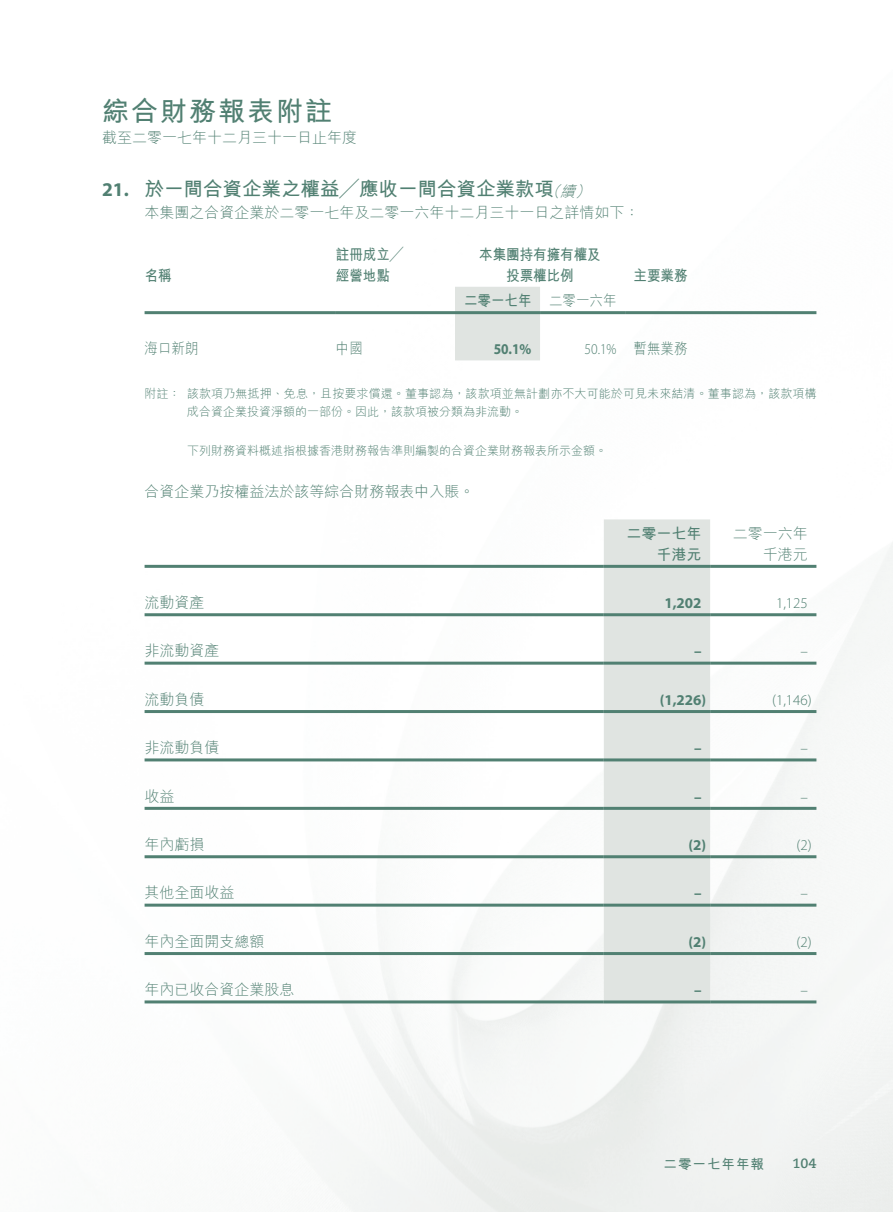
<style>
.page{position:relative;width:893px;height:1212px;background:#fff}
.page>*{position:absolute;margin:0;border:0;box-sizing:border-box;transform-origin:0 0}
.t1{font:700 27px "M Hei HK";letter-spacing:.075em;color:#518072}
.t2{font:700 19.5px "M Hei HK";color:#518072}
.t3{font:700 19.5px "Myriad Pro";color:#518072}
.t4{font:300 15px "M Hei HK";color:#518072}
.t5{font:700 15px/21px "M Hei HK";color:#518072;scale:.9 1}
.t6{font:700 15px "Myriad Pro";color:#518072}
.t7{font:300 15px "Myriad Pro";color:#518072}
.t8{font:300 15px "M Hei HK";color:#518072;scale:.9 1}
.t9{font:700 15px "M Hei HK";color:#518072}
.t10{font:300 15px "Myriad Pro";color:#518072;scale:.9 1}
.t11{font:700 15px "Myriad Pro";color:#518072;scale:.9 1}
.t12{font:italic 300 15px "M Hei HK";color:#518072}
.t13{font:700 13.5px "M Hei HK";letter-spacing:.075em;color:#518072}
.t14{font:700 13.5px "Caecilia LT Std";color:#518072}
.t15{font:300 12px "M Hei HK";color:#518072}
</style>
<div class="page">
<div style="left:455px;top:287px;width:85px;height:73px;background:#e0e4e1"></div>
<hr style="left:145px;top:311px;width:191px;height:3px;background:#518072">
<hr style="left:336px;top:311px;width:119px;height:3px;background:#518072">
<hr style="left:455px;top:311px;width:85px;height:3px;background:#518072">
<hr style="left:540px;top:311px;width:85px;height:3px;background:#518072">
<hr style="left:625px;top:311px;width:191px;height:3px;background:#518072">
<div style="left:604px;top:519px;width:106px;height:481px;background:#e0e4e1"></div>
<hr style="left:145px;top:565px;width:459px;height:3px;background:#518072">
<hr style="left:604px;top:565px;width:106px;height:3px;background:#518072">
<hr style="left:710px;top:565px;width:106px;height:3px;background:#518072">
<hr style="left:145px;top:613px;width:459px;height:3px;background:#518072">
<hr style="left:604px;top:613px;width:106px;height:3px;background:#518072">
<hr style="left:710px;top:613px;width:106px;height:3px;background:#518072">
<hr style="left:145px;top:662px;width:459px;height:3px;background:#518072">
<hr style="left:604px;top:662px;width:106px;height:3px;background:#518072">
<hr style="left:710px;top:662px;width:106px;height:3px;background:#518072">
<hr style="left:145px;top:710px;width:459px;height:3px;background:#518072">
<hr style="left:604px;top:710px;width:106px;height:3px;background:#518072">
<hr style="left:710px;top:710px;width:106px;height:3px;background:#518072">
<hr style="left:145px;top:758px;width:459px;height:3px;background:#518072">
<hr style="left:604px;top:758px;width:106px;height:3px;background:#518072">
<hr style="left:710px;top:758px;width:106px;height:3px;background:#518072">
<hr style="left:145px;top:807px;width:459px;height:3px;background:#518072">
<hr style="left:604px;top:807px;width:106px;height:3px;background:#518072">
<hr style="left:710px;top:807px;width:106px;height:3px;background:#518072">
<hr style="left:145px;top:855px;width:459px;height:3px;background:#518072">
<hr style="left:604px;top:855px;width:106px;height:3px;background:#518072">
<hr style="left:710px;top:855px;width:106px;height:3px;background:#518072">
<hr style="left:145px;top:904px;width:459px;height:3px;background:#518072">
<hr style="left:604px;top:904px;width:106px;height:3px;background:#518072">
<hr style="left:710px;top:904px;width:106px;height:3px;background:#518072">
<hr style="left:145px;top:952px;width:459px;height:3px;background:#518072">
<hr style="left:604px;top:952px;width:106px;height:3px;background:#518072">
<hr style="left:710px;top:952px;width:106px;height:3px;background:#518072">
<hr style="left:145px;top:1000px;width:459px;height:3px;background:#518072">
<hr style="left:604px;top:1000px;width:106px;height:3px;background:#518072">
<hr style="left:710px;top:1000px;width:106px;height:3px;background:#518072">
<h1 class="t1" style="left:102px;top:92px;width:232px">綜合財務報表附註</h1>
<p class="t4" style="left:102px;top:129px;width:256px">截至二零一七年十二月三十一日止年度</p>
<h2 class="t3" style="left:102px;top:177px;width:28px">21.</h2>
<h2 class="t2" style="left:145px;top:175px;width:411px">於一間合資企業之權益╱應收一間合資企業款項</h2>
<p class="t12" style="left:560px;top:183px;width:20px">續</p>
<p class="t12" style="left:545px;top:183px;width:20px">（</p>
<p class="t12" style="left:575px;top:183px;width:20px">(</p>
<p class="t4" style="left:145px;top:204px;width:496px">本集團之合資企業於二零一七年及二零一六年十二月三十一日之詳情如下：</p>
<p class="t5" style="left:145px;top:263px;width:31px">名稱</p>
<p class="t5" style="left:336px;top:242px;width:76px">註冊成立╱經營地點</p>
<p class="t5" style="left:479px;top:242px;width:136px">本集團持有擁有權及</p>
<p class="t5" style="left:506px;top:263px;width:76px">投票權比例</p>
<p class="t8" style="left:549px;top:293px;width:76px">二零一六年</p>
<p class="t5" style="left:464px;top:289px;width:76px">二零一七年</p>
<p class="t5" style="left:634px;top:263px;width:61px">主要業務</p>
<p class="t8" style="left:145px;top:341px;width:61px">海口新朗</p>
<p class="t15" style="left:187px;top:387px;width:631px">該款項乃無抵押、免息，且按要求償還。董事認為，該款項並無計劃亦不大可能於可見未來結清。董事認為，該款項構</p>
<p class="t8" style="left:336px;top:341px;width:31px">中國</p>
<p class="t8" style="left:634px;top:341px;width:61px">暫無業務</p>
<p class="t11" style="left:494px;top:339px;width:44px">50.1%</p>
<p class="t10" style="left:584px;top:340px;width:37px">50.1%</p>
<p class="t15" style="left:145px;top:387px;width:37px">附註：</p>
<p class="t15" style="left:187px;top:405px;width:337px">成合資企業投資淨額的一部份。因此，該款項被分類為非流動。</p>
<p class="t15" style="left:187px;top:444px;width:421px">下列財務資料概述指根據香港財務報告準則編製的合資企業財務報表所示金額。</p>
<p class="t4" style="left:145px;top:483px;width:331px">合資企業乃按權益法於該等綜合財務報表中入賬。</p>
<p class="t4" style="left:145px;top:595px;width:61px">流動資產</p>
<p class="t4" style="left:145px;top:643px;width:76px">非流動資產</p>
<p class="t4" style="left:145px;top:691px;width:61px">流動負債</p>
<p class="t4" style="left:145px;top:740px;width:76px">非流動負債</p>
<p class="t4" style="left:145px;top:788px;width:31px">收益</p>
<p class="t4" style="left:145px;top:837px;width:61px">年內虧損</p>
<p class="t4" style="left:145px;top:885px;width:91px">其他全面收益</p>
<p class="t4" style="left:145px;top:933px;width:121px">年內全面開支總額</p>
<p class="t4" style="left:145px;top:982px;width:151px">年內已收合資企業股息</p>
<p class="t9" style="left:627px;top:522px;width:76px">二零一七年</p>
<p class="t9" style="left:657px;top:543px;width:46px">千港元</p>
<p class="t6" style="left:664px;top:593px;width:39px">1,202</p>
<p class="t6" style="left:694px;top:641px;width:9px">–</p>
<p class="t6" style="left:660px;top:690px;width:48px">)1,226(</p>
<p class="t6" style="left:694px;top:738px;width:9px">–</p>
<p class="t6" style="left:694px;top:787px;width:9px">–</p>
<p class="t6" style="left:689px;top:835px;width:19px">(2)</p>
<p class="t6" style="left:694px;top:883px;width:9px">–</p>
<p class="t6" style="left:689px;top:932px;width:19px">(2)</p>
<p class="t6" style="left:694px;top:980px;width:9px">–</p>
<p class="t4" style="left:733px;top:525px;width:76px">二零一六年</p>
<p class="t4" style="left:763px;top:546px;width:46px">千港元</p>
<p class="t7" style="left:776px;top:594px;width:33px">1,125</p>
<p class="t7" style="left:800px;top:642px;width:9px">–</p>
<p class="t7" style="left:772px;top:691px;width:41px">)1,146(</p>
<p class="t7" style="left:800px;top:739px;width:9px">–</p>
<p class="t7" style="left:797px;top:836px;width:17px">(2)</p>
<p class="t7" style="left:800px;top:884px;width:9px">–</p>
<p class="t7" style="left:797px;top:933px;width:17px">(2)</p>
<p class="t7" style="left:800px;top:981px;width:9px">–</p>
<p class="t13" style="left:664px;top:1154px;width:102px">二零一七年年報</p>
<p class="t14" style="left:792px;top:1155px;width:25px">104</p>
</div>
